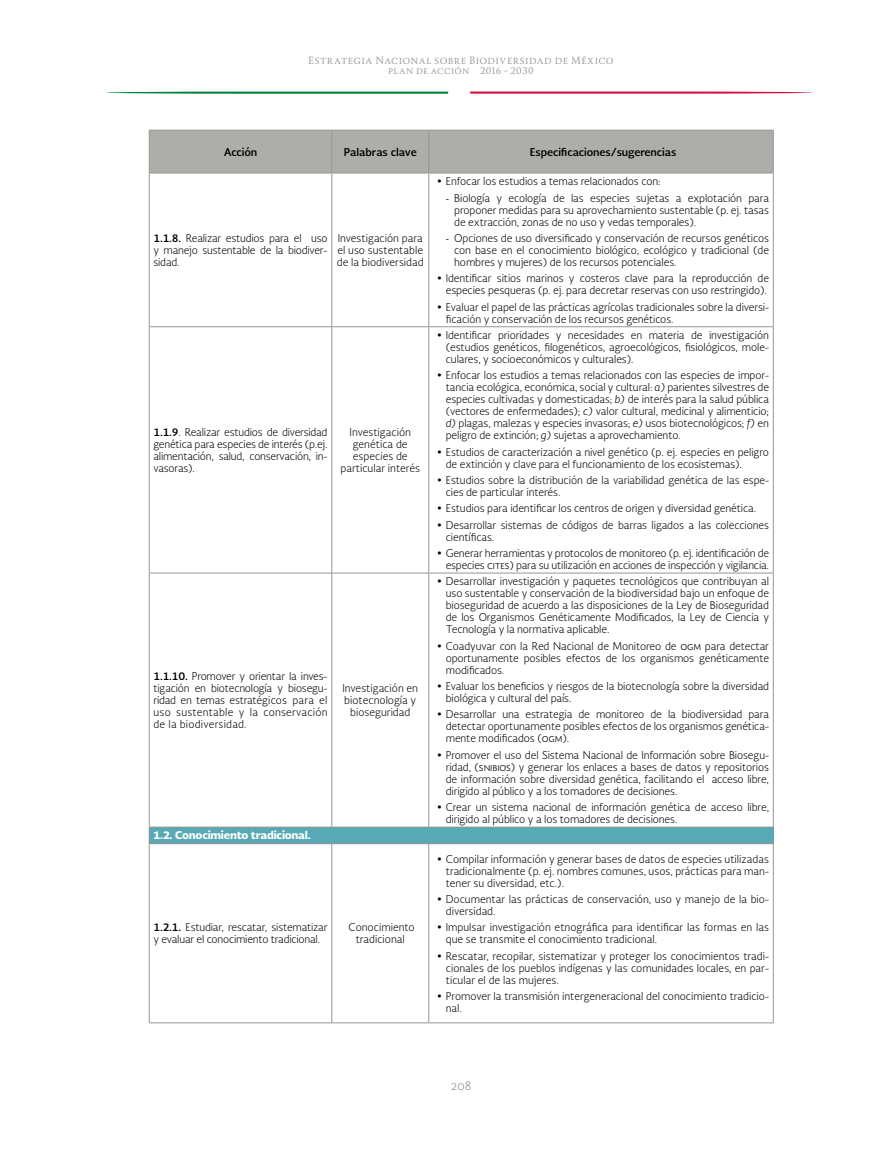
<style>
.page{position:relative;width:872px;height:1149px;background:#fff}
.page>*{position:absolute;margin:0;border:0;box-sizing:border-box;transform-origin:0 0}
.t1{font:300 12px "Soberana Sans";color:#969692}
.t2{font:300 10.5px/12px "Soberana Sans";letter-spacing:-.01em;color:#000;text-align:justify}
.t3{font:700 10.5px "Soberana Sans";letter-spacing:-.01em;color:#000}
.t4{font:900 10.5px "Soberana Sans";letter-spacing:-.02em;color:#fff}
.t5{font:9.75px "Soberana Titular";letter-spacing:.04em;color:#969692}
.t6{font:9px "Soberana Titular";letter-spacing:.035em;color:#969692}
.s1{font-weight:700}
.s2{font-family:"Calibri";font-weight:400}
.s3{font-style:italic}
</style>
<div class="page">
<svg style="left:106px;top:92px;width:342px;height:2px"></svg>
<svg style="left:470px;top:91px;width:342px;height:3px"></svg>
<div style="left:149px;top:826px;width:624px;height:17px;background:#56a9b5"></div>
<hr style="left:149px;top:173px;width:1px;height:153px;background:#969692">
<hr style="left:331px;top:173px;width:1px;height:153px;background:#969692">
<hr style="left:149px;top:326px;width:183px;height:1px;background:#969692">
<hr style="left:149px;top:327px;width:1px;height:245px;background:#969692">
<hr style="left:332px;top:326px;width:97px;height:1px;background:#969692">
<hr style="left:331px;top:327px;width:1px;height:245px;background:#969692">
<hr style="left:429px;top:326px;width:344px;height:1px;background:#969692">
<hr style="left:149px;top:572px;width:183px;height:1px;background:#969692">
<hr style="left:149px;top:573px;width:1px;height:253px;background:#969692">
<hr style="left:332px;top:572px;width:97px;height:1px;background:#969692">
<hr style="left:331px;top:573px;width:1px;height:253px;background:#969692">
<hr style="left:429px;top:572px;width:344px;height:1px;background:#969692">
<hr style="left:149px;top:826px;width:183px;height:1px;background:#969692">
<svg style="left:149px;top:827px;width:1px;height:16px"></svg>
<hr style="left:332px;top:826px;width:97px;height:1px;background:#969692">
<hr style="left:429px;top:826px;width:344px;height:1px;background:#969692">
<hr style="left:149px;top:843px;width:183px;height:1px;background:#969692">
<hr style="left:149px;top:843px;width:1px;height:179px;background:#969692">
<hr style="left:332px;top:843px;width:97px;height:1px;background:#969692">
<hr style="left:331px;top:843px;width:1px;height:179px;background:#969692">
<hr style="left:429px;top:843px;width:344px;height:1px;background:#969692">
<hr style="left:149px;top:1022px;width:183px;height:1px;background:#969692">
<hr style="left:332px;top:1022px;width:97px;height:1px;background:#969692">
<hr style="left:429px;top:1022px;width:344px;height:1px;background:#969692">
<hr style="left:428px;top:173px;width:1px;height:153px;background:#969692">
<hr style="left:773px;top:173px;width:1px;height:153px;background:#969692">
<hr style="left:428px;top:327px;width:1px;height:245px;background:#969692">
<hr style="left:773px;top:327px;width:1px;height:245px;background:#969692">
<hr style="left:428px;top:573px;width:1px;height:253px;background:#969692">
<hr style="left:773px;top:573px;width:1px;height:253px;background:#969692">
<hr style="left:428px;top:843px;width:1px;height:179px;background:#969692">
<hr style="left:773px;top:843px;width:1px;height:179px;background:#969692">
<hr style="left:149px;top:173px;width:183px;height:1px;background:#969692">
<hr style="left:429px;top:173px;width:344px;height:1px;background:#969692">
<div style="left:149px;top:130px;width:625px;height:43px;background:#adadaa"></div>
<hr style="left:332px;top:173px;width:97px;height:1px;background:#969692">
<p class="t5" style="left:308px;top:54px;width:307px">Estrategia Nacional sobre Biodiversidad de México</p>
<p class="t6" style="left:388px;top:65px;width:147px">plan de acción 2016 - 2030</p>
<p class="t3" style="left:224px;top:144px;width:35px">Acción</p>
<p class="t3" style="left:344px;top:144px;width:75px">Palabras clave</p>
<p class="t3" style="left:530px;top:144px;width:148px">Especificaciones/sugerencias</p>
<p class="t2" style="left:153px;top:232px;width:175px"><span class="s1">1.1.8.</span> Realizar estudios para el uso y manejo sustentable de la biodiver&shy;sidad.</p>
<p class="t2" style="left:337px;top:232px;width:88px">Investigación para el uso sustentable de la biodiversidad</p>
<p class="t2" style="left:153px;top:425px;width:175px"><span class="s1">1.1.9</span>. Realizar estudios de diversidad genética para especies de interés (p.ej. alimentación, salud, conservación, in&shy;vasoras).</p>
<p class="t2" style="left:340px;top:425px;width:81px;text-align:center">Investigación genética de especies de particular interés</p>
<p class="t2" style="left:153px;top:669px;width:175px"><span class="s1">1.1.10.</span> Promover y orientar la inves&shy;tigación en biotecnología y biosegu&shy;ridad en temas estratégicos para el uso sustentable y la conservación de la biodiversidad.</p>
<p class="t2" style="left:342px;top:681px;width:77px;text-align:center">Investigación en biotecnología y bioseguridad</p>
<p class="t4" style="left:153px;top:827px;width:159px">1.2. Conocimiento tradicional.</p>
<p class="t2" style="left:153px;top:920px;width:175px"><span class="s1">1.2.1.</span> Estudiar, rescatar, sistematizar y evaluar el conocimiento tradicional.</p>
<p class="t2" style="left:348px;top:920px;width:68px;text-align:center">Conocimiento tradicional</p>
<p class="t2" style="left:437px;top:175px;width:225px">• Enfocar los estudios a temas relacionados con:</p>
<p class="t2" style="left:454px;top:191px;width:316px;text-indent:-9px"><span class="s2">-</span> Biología y ecología de las especies sujetas a explotación para proponer medidas para su aprovechamiento sustentable (p. ej. tasas de extracción, zonas de no uso y vedas temporales).</p>
<p class="t2" style="left:454px;top:232px;width:316px;text-indent:-9px"><span class="s2">-</span> Opciones de uso diversificado y conservación de recursos genéticos con base en el conocimiento biológico, ecológico y tradicional (de hombres y mujeres) de los recursos potenciales.</p>
<p class="t2" style="left:437px;top:272px;width:333px;text-align:right">• Identificar sitios marinos y costeros clave para la reproducción de especies pesqueras (p. ej. para decretar reservas con uso restringido).</p>
<p class="t2" style="left:446px;top:300px;width:325px;text-indent:-9px">• Evaluar el papel de las prácticas agrícolas tradicionales sobre la diversi&shy;ficación y conservación de los recursos genéticos.</p>
<p class="t2" style="left:446px;top:329px;width:325px;text-indent:-9px">• Identificar prioridades y necesidades en materia de investigación (estudios genéticos, filogenéticos, agroecológicos, fisiológicos, mole&shy;culares, y socioeconómicos y culturales).</p>
<p class="t2" style="left:446px;top:369px;width:325px;text-indent:-9px">• Enfocar los estudios a temas relacionados con las especies de impor&shy;tancia ecológica, económica, social y cultural: <span class="s3">a)</span> parientes silvestres de especies cultivadas y domesticadas; <span class="s3">b)</span> de interés para la salud pública (vectores de enfermedades); <span class="s3">c)</span> valor cultural, medicinal y alimenticio; <span class="s3">d)</span> plagas, malezas y especies invasoras; <span class="s3">e)</span> usos biotecnológicos; <span class="s3">f)</span> en peligro de extinción; <span class="s3">g)</span> sujetas a aprovechamiento.</p>
<p class="t2" style="left:446px;top:445px;width:325px;text-indent:-9px">• Estudios de caracterización a nivel genético (p. ej. especies en peligro de extinción y clave para el funcionamiento de los ecosistemas).</p>
<p class="t2" style="left:446px;top:473px;width:325px;text-indent:-9px">• Estudios sobre la distribución de la variabilidad genética de las espe&shy;cies de particular interés.</p>
<p class="t2" style="left:437px;top:502px;width:320px">• Estudios para identificar los centros de origen y diversidad genética.</p>
<p class="t2" style="left:446px;top:518px;width:325px;text-indent:-9px">• Desarrollar sistemas de códigos de barras ligados a las colecciones científicas.</p>
<p class="t2" style="left:437px;top:546px;width:333px;text-align:right">• Generar herramientas y protocolos de monitoreo (p. ej. identificación de especies cites) para su utilización en acciones de inspección y vigilancia.</p>
<p class="t2" style="left:446px;top:575px;width:325px;text-indent:-9px">• Desarrollar investigación y paquetes tecnológicos que contribuyan al uso sustentable y conservación de la biodiversidad bajo un enfoque de bioseguridad de acuerdo a las disposiciones de la Ley de Bioseguridad de los Organismos Genéticamente Modificados, la Ley de Ciencia y Tecnología y la normativa aplicable.</p>
<p class="t2" style="left:446px;top:639px;width:325px;text-indent:-9px">• Coadyuvar con la Red Nacional de Monitoreo de ogm para detectar oportunamente posibles efectos de los organismos genéticamente modificados.</p>
<p class="t2" style="left:446px;top:679px;width:325px;text-indent:-9px">• Evaluar los beneficios y riesgos de la biotecnología sobre la diversidad biológica y cultural del país.</p>
<p class="t2" style="left:446px;top:708px;width:325px;text-indent:-9px">• Desarrollar una estrategia de monitoreo de la biodiversidad para detectar oportunamente posibles efectos de los organismos genética&shy;mente modificados (ogm).</p>
<p class="t2" style="left:446px;top:748px;width:325px;text-indent:-9px">• Promover el uso del Sistema Nacional de Información sobre Biosegu&shy;ridad, (snibios) y generar los enlaces a bases de datos y repositorios de información sobre diversidad genética, facilitando el acceso libre, dirigido al público y a los tomadores de decisiones.</p>
<p class="t2" style="left:446px;top:800px;width:325px;text-indent:-9px">• Crear un sistema nacional de información genética de acceso libre, dirigido al público y a los tomadores de decisiones.</p>
<p class="t2" style="left:446px;top:852px;width:325px;text-indent:-9px">• Compilar información y generar bases de datos de especies utilizadas tradicionalmente (p. ej. nombres comunes, usos, prácticas para man&shy;tener su diversidad, etc.).</p>
<p class="t2" style="left:446px;top:892px;width:325px;text-indent:-9px">• Documentar las prácticas de conservación, uso y manejo de la bio&shy;diversidad.</p>
<p class="t2" style="left:446px;top:920px;width:325px;text-indent:-9px">• Impulsar investigación etnográfica para identificar las formas en las que se transmite el conocimiento tradicional.</p>
<p class="t2" style="left:446px;top:949px;width:325px;text-indent:-9px">• Rescatar, recopilar, sistematizar y proteger los conocimientos tradi&shy;cionales de los pueblos indígenas y las comunidades locales, en par&shy;ticular el de las mujeres.</p>
<p class="t2" style="left:446px;top:989px;width:325px;text-indent:-9px">• Promover la transmisión intergeneracional del conocimiento tradicio&shy;nal.</p>
<p class="t1" style="left:450px;top:1077px;width:23px">208</p>
</div>
